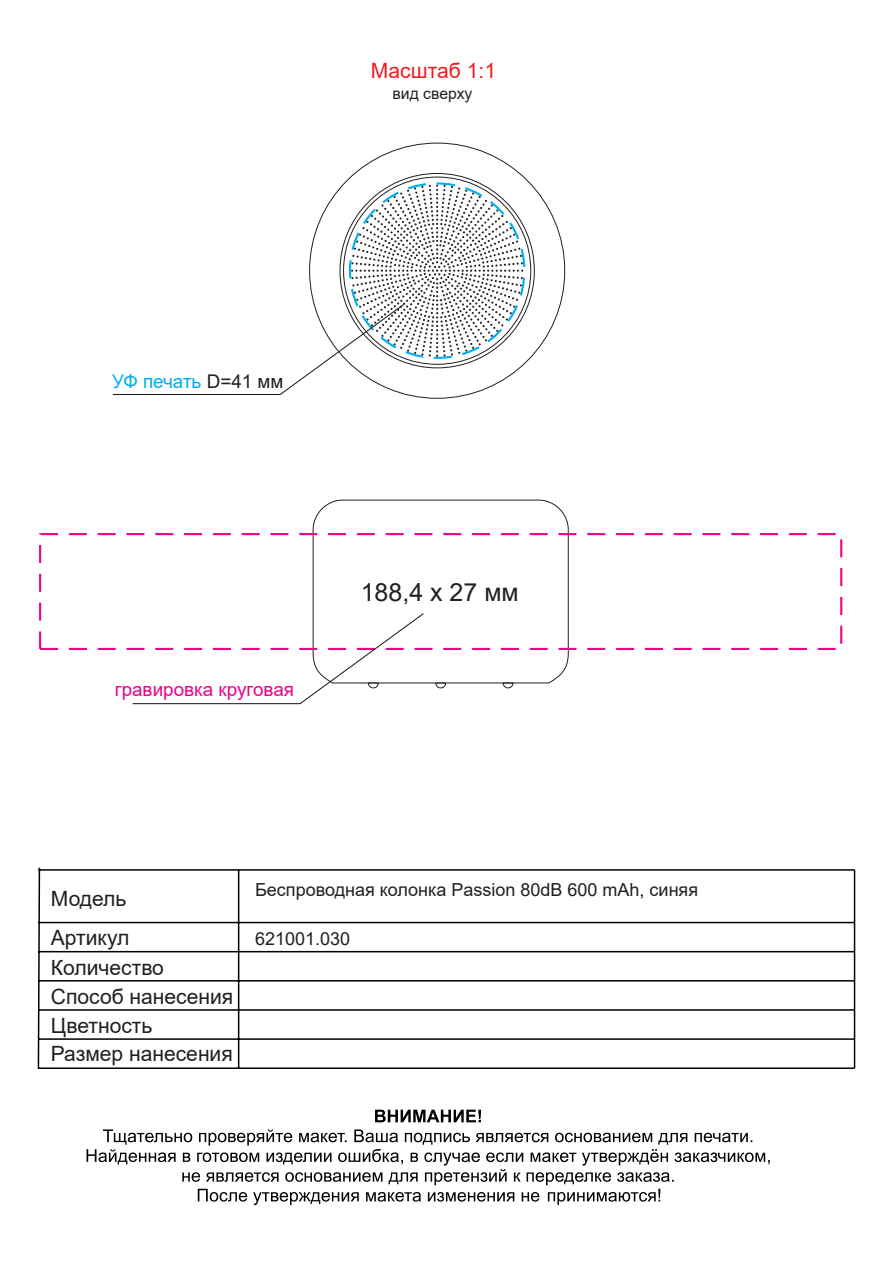
<style>
.page{position:relative;width:893px;height:1276px;background:#fff}
.page>*{position:absolute;margin:0;border:0;box-sizing:border-box;transform-origin:0 0}
.t1{font:25.05px "Arial";color:#231f20}
.t2{font:21.15px "Arial";color:#ee1d23}
.t3{font:21px/39px "Arial";color:#231f20}
.t4{font:18.9px "Arial";color:#ed028c}
.t5{font:18.9px "Arial";color:#00aeef}
.t6{font:18px "Arial";color:#231f20}
.t7{font:15.75px "Arial";color:#231f20}
.s1{color:#231f20}
</style>
<div class="page">
<svg style="left:87px;top:1109px;width:683px;height:96px"></svg>
<svg style="left:37px;top:867px;width:819px;height:202px"></svg>
<svg style="left:312px;top:499px;width:257px;height:185px"></svg>
<div style="left:39px;top:533px;width:803px;height:117px;border:2px dashed #ed028c"></div>
<svg style="left:435px;top:682px;width:11px;height:7px"></svg>
<svg style="left:502px;top:682px;width:12px;height:7px"></svg>
<svg style="left:132px;top:612px;width:293px;height:92px"></svg>
<svg style="left:112px;top:184px;width:411px;height:211px"></svg>
<p class="t2" style="left:371px;top:56px;width:127px">Масштаб 1:1</p>
<p class="t7" style="left:393px;top:82px;width:81px">вид сверху</p>
<p class="t5" style="left:112px;top:368px;width:173px">УФ печать <span class="s1">D=41 мм</span></p>
<p class="t4" style="left:115px;top:676px;width:181px">гравировка круговая</p>
<p class="t1" style="left:361px;top:575px;width:160px">188,4 х 27 мм</p>
<p class="t3" style="left:51px;top:878px;width:80px">Модель<br>Артикул</p>
<p class="t3" style="left:51px;top:947px;width:115px">Количество</p>
<p class="t3" style="left:51px;top:977px;width:184px">Способ нанесения</p>
<p class="t3" style="left:51px;top:1006px;width:103px">Цветность</p>
<p class="t3" style="left:51px;top:1033px;width:183px">Размер нанесения</p>
<p class="t6" style="left:255px;top:877px;width:444px">Беспроводная колонка Passion 80dB 600 mAh, синяя</p>
<p class="t6" style="left:255px;top:926px;width:97px">621001.030</p>
</div>
